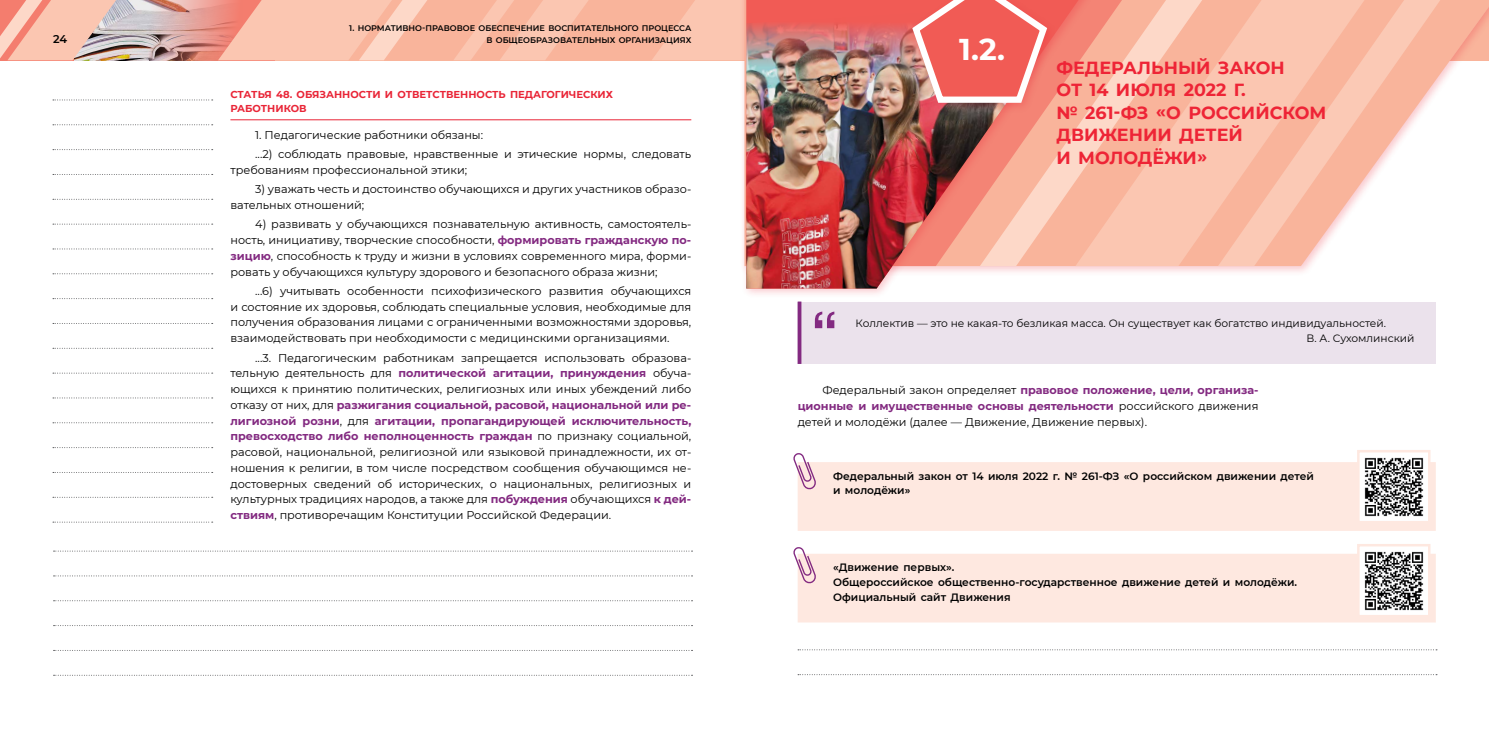
<style>
.page{position:relative;width:1489px;height:745px;background:#fff}
.page>*{position:absolute;margin:0;border:0;box-sizing:border-box;transform-origin:0 0}
.t1{font:700 30px "Montserrat";color:#fff}
.t2{font:700 17.5px/22.5px "Montserrat";color:#ee2436}
.t3{font:11.25px/15.8px "Montserrat";color:#000;text-align:justify}
.t4{font:600 11.25px "Montserrat";color:#000}
.t5{font:600 10.62px/14.9px "Montserrat";color:#000}
.t6{font:10.62px/14.9px "Montserrat";color:#000}
.t7{font:700 10px/14px "Montserrat";color:#e92537}
.t8{font:600 8.12px/11.4px "Montserrat";color:#000;text-align:right}
.s1{font-weight:700;color:#832a81}
</style>
<div class="page">
<img style="left:129px;top:0;width:89px;height:60px">
<svg style="left:218px;top:0;width:222px;height:60px;background:#f9bda9"></svg>
<svg style="left:453px;top:0;width:91px;height:60px;background:#f9bba4"></svg>
<img style="left:0;top:0;width:129px;height:60px">
<hr style="left:230px;top:119px;width:461px;height:1px;background:#e92537">
<div style="left:797px;top:301px;width:638px;height:62px;background:#ebe2ec"></div>
<svg style="left:814px;top:311px;width:20px;height:17px"></svg>
<svg style="left:797px;top:301px;width:4px;height:63px"></svg>
<svg style="left:1121px;top:108px;width:174px;height:158px;background:#fac0a9"></svg>
<svg style="left:1295px;top:108px;width:129px;height:158px"></svg>
<svg style="left:1102px;top:108px;width:19px;height:158px;background:#fabea8"></svg>
<div style="left:741px;top:0;width:361px;height:298px;background:#e92537;opacity:.25"></div>
<svg style="left:544px;top:0;width:534px;height:288px"></svg>
<img style="left:746px;top:5px;width:298px;height:283px">
<div style="left:907px;top:0;width:149px;height:113px;background:#e92537;opacity:.25"></div>
<svg style="left:907px;top:0;width:581px;height:108px;background:#f6ab9a"></svg>
<svg style="left:53px;top:99px;width:160px;height:1px"></svg>
<svg style="left:53px;top:124px;width:160px;height:1px"></svg>
<svg style="left:53px;top:149px;width:160px;height:1px"></svg>
<svg style="left:53px;top:174px;width:160px;height:1px"></svg>
<svg style="left:53px;top:199px;width:160px;height:1px"></svg>
<svg style="left:53px;top:223px;width:160px;height:1px"></svg>
<svg style="left:53px;top:248px;width:160px;height:1px"></svg>
<svg style="left:53px;top:273px;width:160px;height:1px"></svg>
<svg style="left:53px;top:298px;width:160px;height:1px"></svg>
<svg style="left:53px;top:323px;width:160px;height:1px"></svg>
<svg style="left:53px;top:348px;width:160px;height:1px"></svg>
<svg style="left:53px;top:372px;width:160px;height:1px"></svg>
<svg style="left:53px;top:397px;width:160px;height:1px"></svg>
<svg style="left:53px;top:422px;width:160px;height:1px"></svg>
<svg style="left:53px;top:447px;width:160px;height:1px"></svg>
<svg style="left:53px;top:472px;width:160px;height:1px"></svg>
<svg style="left:53px;top:496px;width:160px;height:1px"></svg>
<svg style="left:53px;top:521px;width:160px;height:1px"></svg>
<svg style="left:54px;top:550px;width:638px;height:1px"></svg>
<svg style="left:54px;top:575px;width:638px;height:1px"></svg>
<svg style="left:54px;top:600px;width:638px;height:1px"></svg>
<svg style="left:54px;top:674px;width:638px;height:1px"></svg>
<svg style="left:793px;top:451px;width:642px;height:79px;background:#fdeae4"></svg>
<img style="left:1359px;top:452px;width:68px;height:68px">
<div style="left:1356px;top:449px;width:74px;height:74px;border:2px solid #fee8e0"></div>
<svg style="left:793px;top:545px;width:642px;height:77px;background:#fdeae3"></svg>
<img style="left:1359px;top:546px;width:68px;height:68px">
<div style="left:1356px;top:543px;width:74px;height:74px;border:2px solid #fee8e0"></div>
<svg style="left:798px;top:649px;width:638px;height:1px"></svg>
<p class="t4" style="left:53px;top:31px;width:16px">24</p>
<p class="t8" style="left:349px;top:22px;width:343px">1. НОРМАТИВНО-ПРАВОВОЕ ОБЕСПЕЧЕНИЕ ВОСПИТАТЕЛЬНОГО ПРОЦЕССА<br>В ОБЩЕОБРАЗОВАТЕЛЬНЫХ ОРГАНИЗАЦИЯХ</p>
<p class="t7" style="left:230px;top:87px;width:384px">СТАТЬЯ 48. ОБЯЗАННОСТИ И ОТВЕТСТВЕННОСТЬ ПЕДАГОГИЧЕСКИХ<br>РАБОТНИКОВ</p>
<p class="t3" style="left:255px;top:125px;width:437px;line-height:19.2px">1. Педагогические работники обязаны:<br>...2) соблюдать правовые, нравственные и этические нормы, следовать</p>
<p class="t3" style="left:230px;top:161px;width:238px">требованиям профессиональной этики;</p>
<p class="t3" style="left:230px;top:181px;width:462px;text-indent:25px">3) уважать честь и достоинство обучающихся и других участников образо&shy;вательных отношений;</p>
<p class="t3" style="left:230px;top:216px;width:462px;text-indent:25px">4) развивать у обучающихся познавательную активность, самостоятель&shy;ность, инициативу, творческие способности, <span class="s1">формировать гражданскую по&shy;зицию</span>, способность к труду и жизни в условиях современного мира, форми&shy;ровать у обучающихся культуру здорового и безопасного образа жизни;</p>
<p class="t3" style="left:230px;top:282px;width:462px;text-indent:25px">...6) учитывать особенности психофизического развития обучающихся и состояние их здоровья, соблюдать специальные условия, необходимые для получения образования лицами с ограниченными возможностями здоровья, взаимодействовать при необходимости с медицинскими организациями.</p>
<p class="t3" style="left:230px;top:349px;width:462px;text-indent:25px">...3. Педагогическим работникам запрещается использовать образова&shy;тельную деятельность для <span class="s1">политической агитации, принуждения</span> обуча&shy;ющихся к принятию политических, религиозных или иных убеждений либо отказу от них, для <span class="s1">разжигания социальной, расовой, национальной или ре&shy;лигиозной розни</span>, для <span class="s1">агитации, пропагандирующей исключительность, превосходство либо неполноценность граждан</span> по признаку социальной, расовой, национальной, религиозной или языковой принадлежности, их от&shy;ношения к религии, в том числе посредством сообщения обучающимся не&shy;достоверных сведений об исторических, о национальных, религиозных и культурных традициях народов, а также для <span class="s1">побуждения</span> обучающихся <span class="s1">к дей&shy;ствиям</span>, противоречащим Конституции Российской Федерации.</p>
<h1 class="t1" style="left:959px;top:28px;width:47px">1.2.</h1>
<h2 class="t2" style="left:1056px;top:55px;width:271px">ФЕДЕРАЛЬНЫЙ ЗАКОН<br>ОТ 14 ИЮЛЯ 2022 Г.<br>№ 261-ФЗ «О РОССИЙСКОМ<br>ДВИЖЕНИИ ДЕТЕЙ<br>И МОЛОДЁЖИ»</h2>
<p class="t6" style="left:1306px;top:315px;width:110px;text-indent:-451px">Коллектив — это не какая-то безликая масса. Он существует как богатство индивидуальностей.<br>В. А. Сухомлинский</p>
<p class="t3" style="left:797px;top:381px;width:462px;text-indent:25px">Федеральный закон определяет <span class="s1">правовое положение, цели, организа&shy;ционные и имущественные основы деятельности</span> российского движения детей и молодёжи (далее — Движение, Движение первых).</p>
<p class="t5" style="left:833px;top:467px;width:482px">Федеральный закон от 14 июля 2022 г. № 261-ФЗ «О российском движении детей и молодёжи»</p>
<p class="t5" style="left:833px;top:559px;width:465px">«Движение первых».<br>Общероссийское общественно-государственное движение детей и молодёжи.<br>Официальный сайт Движения</p>
</div>
